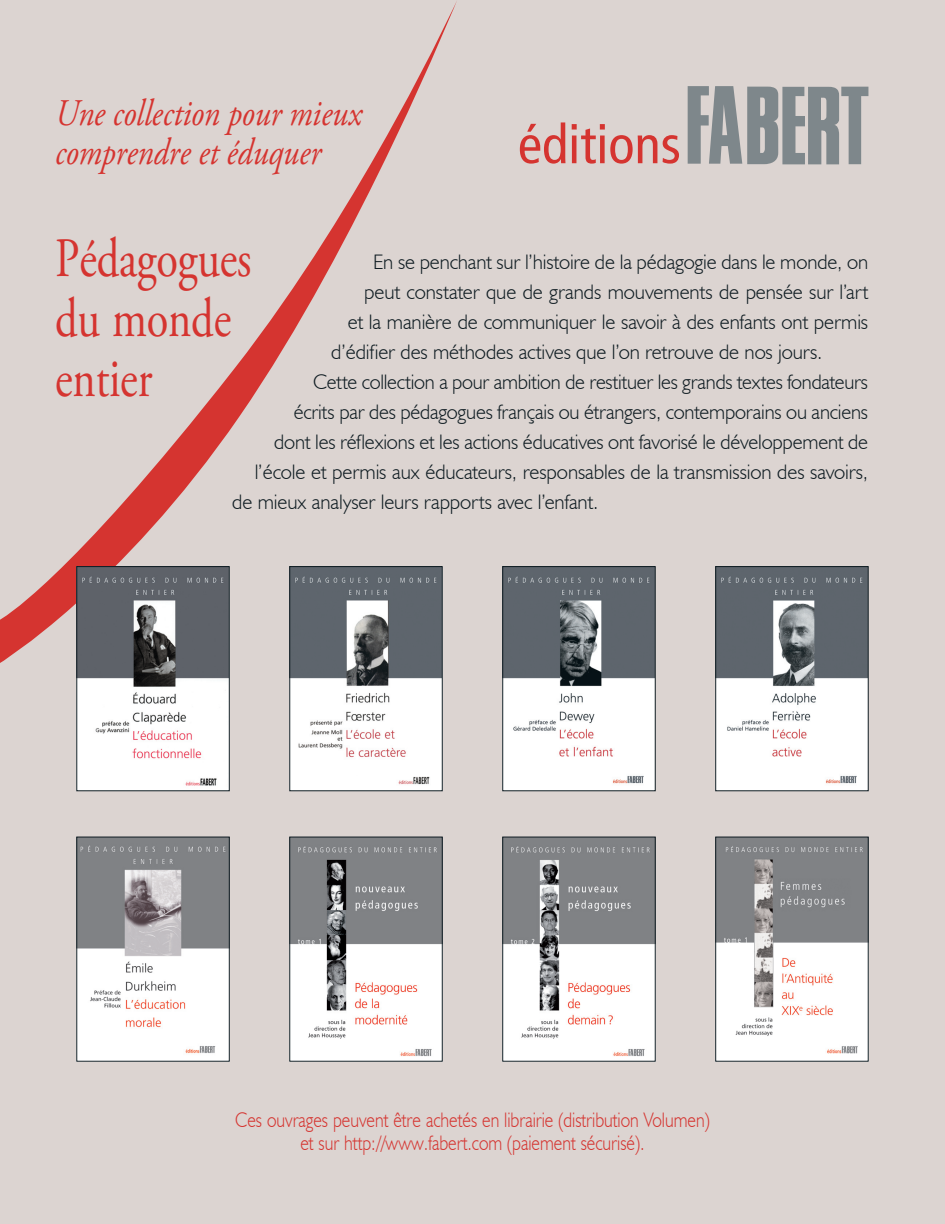
<style>
.page{position:relative;width:945px;height:1224px;background:#dcd4d1}
.page>*{position:absolute;margin:0;border:0;box-sizing:border-box;transform-origin:0 0}
.t1{font:55.5px/60px "Adobe Garamond Pro";letter-spacing:-.005em;color:#d53430;scale:.8 1}
.t2{font:italic 37.5px/39px "Adobe Garamond Pro";color:#d53430;scale:.85 1}
.t3{font:300 21px "Humanist 521 BT";letter-spacing:-.005em;color:#0f1c22}
.t4{font:300 21px/22.5px "Humanist 521 BT";color:#d53430;text-align:center;scale:.85 1}
</style>
<div class="page">
<svg style="left:0;top:1px;width:457px;height:662px"></svg>
<img style="left:79px;top:568px;width:149px;height:221px">
<div style="left:77px;top:566px;width:153px;height:225px;border:1px solid #0f1c22"></div>
<img style="left:292px;top:568px;width:149px;height:221px">
<div style="left:290px;top:566px;width:153px;height:225px;border:1px solid #0f1c22"></div>
<img style="left:504px;top:568px;width:149px;height:221px">
<div style="left:502px;top:566px;width:153px;height:225px;border:1px solid #0f1c22"></div>
<img style="left:717px;top:568px;width:149px;height:221px">
<div style="left:715px;top:566px;width:153px;height:225px;border:1px solid #0f1c22"></div>
<img style="left:79px;top:839px;width:149px;height:220px">
<div style="left:77px;top:837px;width:153px;height:224px;border:1px solid #0f1c22"></div>
<img style="left:292px;top:839px;width:149px;height:220px">
<div style="left:290px;top:837px;width:153px;height:224px;border:1px solid #0f1c22"></div>
<img style="left:504px;top:839px;width:149px;height:220px">
<div style="left:502px;top:837px;width:153px;height:224px;border:1px solid #0f1c22"></div>
<img style="left:717px;top:839px;width:149px;height:220px">
<div style="left:715px;top:837px;width:153px;height:224px;border:1px solid #0f1c22"></div>
<svg style="left:520px;top:122px;width:46px;height:42px"></svg>
<svg style="left:572px;top:124px;width:85px;height:40px"></svg>
<svg style="left:663px;top:135px;width:16px;height:29px"></svg>
<svg style="left:688px;top:86px;width:180px;height:78px"></svg>
<h2 class="t2" style="left:55px;top:95px;width:362px">Une collection pour mieux comprendre et éduquer</h2>
<h1 class="t1" style="left:55px;top:230px;width:247px">Pédagogues du monde entier</h1>
<p class="t3" style="left:373px;top:248px;width:496px">En se penchant sur l’histoire de la pédagogie dans le monde, on</p>
<p class="t3" style="left:364px;top:278px;width:506px">peut constater que de grands mouvements de pensée sur l’art</p>
<p class="t3" style="left:348px;top:308px;width:522px">et la manière de communiquer le savoir à des enfants ont permis</p>
<p class="t3" style="left:331px;top:338px;width:493px">d’édifier des méthodes actives que l’on retrouve de nos jours.</p>
<p class="t3" style="left:313px;top:368px;width:556px">Cette collection a pour ambition de restituer les grands textes fondateurs</p>
<p class="t3" style="left:294px;top:398px;width:576px">écrits par des pédagogues français ou étrangers, contemporains ou anciens</p>
<p class="t3" style="left:274px;top:428px;width:595px">dont les réflexions et les actions éducatives ont favorisé le développement de</p>
<p class="t3" style="left:255px;top:458px;width:615px">l’école et permis aux éducateurs, responsables de la transmission des savoirs,</p>
<p class="t3" style="left:232px;top:488px;width:368px">de mieux analyser leurs rapports avec l’enfant.</p>
<p class="t4" style="left:235px;top:1108px;width:560px">Ces ouvrages peuvent être achetés en librairie (distribution Volumen) et sur http://www.fabert.com (paiement sécurisé).</p>
</div>
